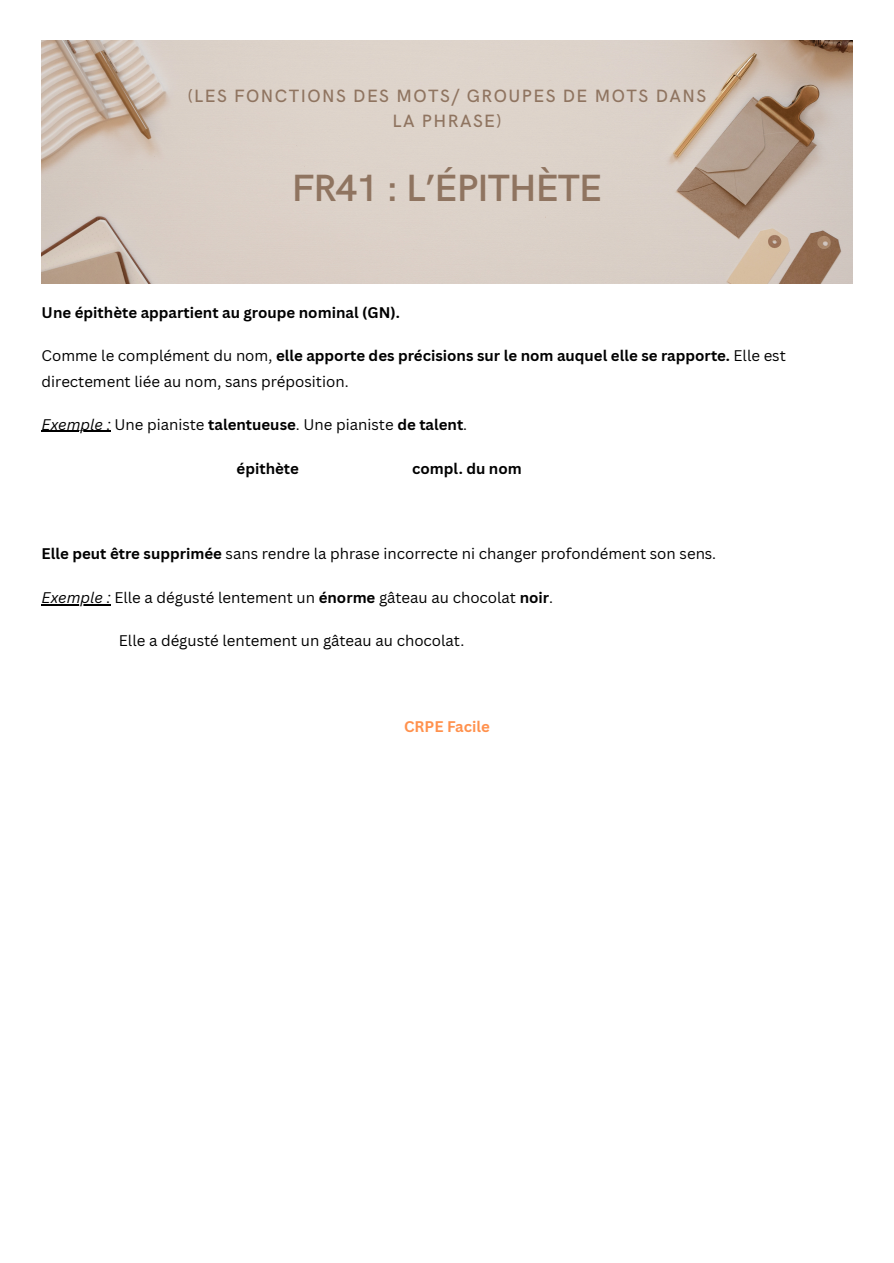
<style>
.page{position:relative;width:894px;height:1263px;background:#fff}
.page>*{position:absolute;margin:0;border:0;box-sizing:border-box;transform-origin:0 0}
.t1{font:600 38.1px "HK Grotesk";letter-spacing:-.025em;color:#8f7460}
.t2{font:500 17.85px/24.8px "HK Grotesk";letter-spacing:.08em;color:#8f7460;text-align:center}
.t3{font:15px/25.8px "Canva Sans";color:#000}
.t4{font:700 15px "Canva Sans";color:#000}
.t5{font:700 15px "Canva Sans";color:#ff914d}
.s1{font-weight:700}
.s2{font-style:italic}
</style>
<div class="page">
<hr style="left:42px;top:431px;width:69px;height:1px;background:#000">
<hr style="left:42px;top:604px;width:69px;height:1px;background:#000">
<img style="left:42px;top:40px;width:810px;height:244px">
<p class="t2" style="left:188px;top:85px;width:519px">(LES FONCTIONS DES MOTS/ GROUPES DE MOTS DANS<br>LA PHRASE)</p>
<p class="t1" style="left:291px;top:166px;width:312px">FR41 : L’ÉPITHÈTE</p>
<h1 class="t4" style="left:42px;top:302px;width:359px">Une épithète appartient au groupe nominal (GN).</h1>
<p class="t3" style="left:42px;top:342px;width:745px">Comme le complément du nom, <span class="s1">elle apporte des précisions sur le nom auquel elle se rapporte.</span> Elle est directement liée au nom, sans préposition.</p>
<p class="t3" style="left:42px;top:411px;width:427px"><span class="s2">Exemple :</span> Une pianiste <span class="s1">talentueuse</span>. Une pianiste <span class="s1">de talent</span>.</p>
<p class="t4" style="left:236px;top:458px;width:64px">épithète</p>
<p class="t4" style="left:412px;top:458px;width:111px">compl. du nom</p>
<h1 class="t3" style="left:42px;top:540px;width:675px"><span class="s1">Elle peut être supprimée</span> sans rendre la phrase incorrecte ni changer profondément son sens.</h1>
<p class="t3" style="left:42px;top:584px;width:513px"><span class="s2">Exemple :</span> Elle a dégusté lentement un <span class="s1">énorme</span> gâteau au chocolat <span class="s1">noir</span>.</p>
<p class="t3" style="left:119px;top:627px;width:347px">Elle a dégusté lentement un gâteau au chocolat.</p>
<h1 class="t5" style="left:404px;top:716px;width:87px">CRPE Facile</h1>
</div>
